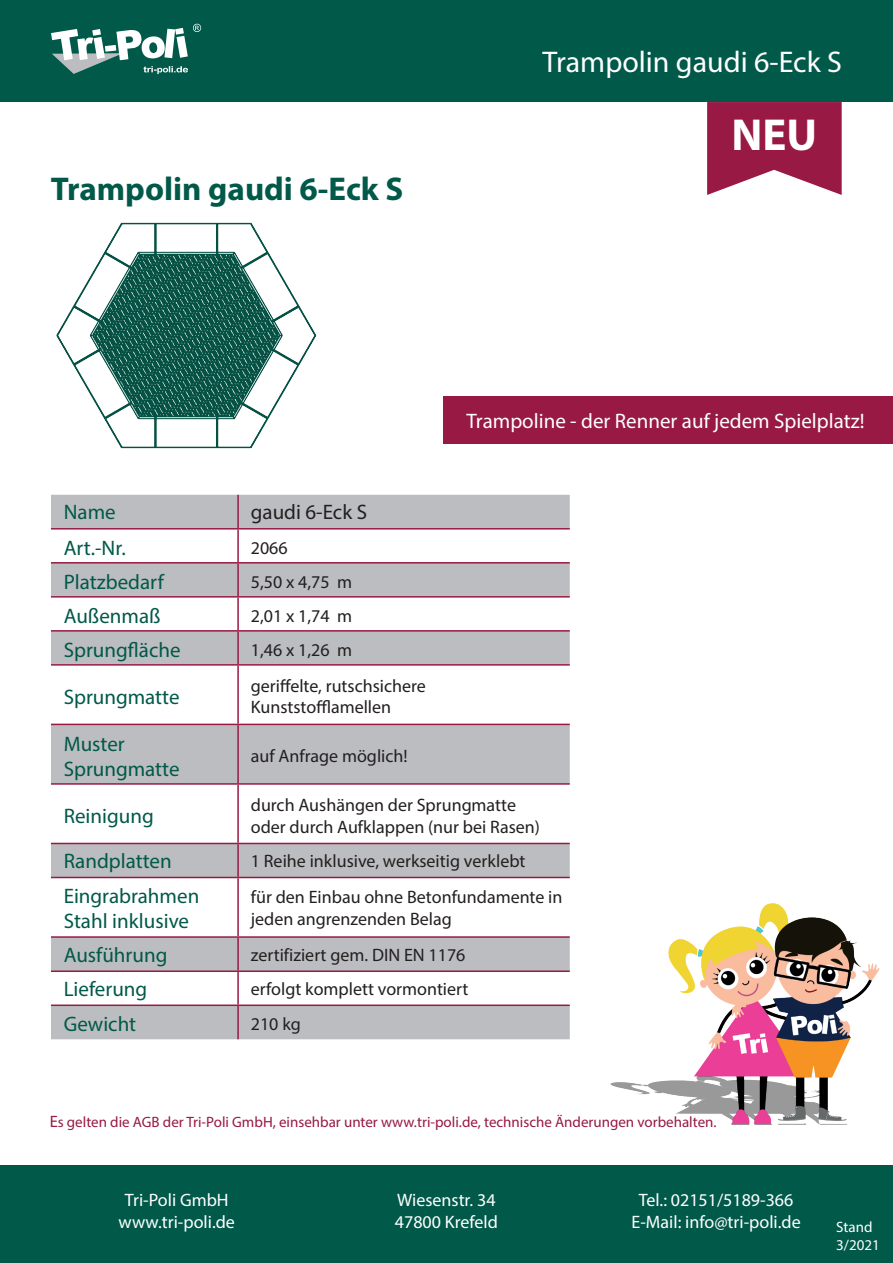
<style>
.page{position:relative;width:893px;height:1263px;background:#fff}
.page>*{position:absolute;margin:0;border:0;box-sizing:border-box;transform-origin:0 0}
.t1{font:700 45px "Myriad Pro";color:#fff}
.t2{font:700 33px "Myriad Pro";color:#005949}
.t3{font:30px "Myriad Pro";color:#fff}
.t4{font:21px/25.2px "Myriad Pro";color:#005949}
.t5{font:21px "Myriad Pro";color:#fff}
.t6{font:21px "Myriad Pro";color:#231f20}
.t7{font:18px/21.6px "Myriad Pro";color:#231f20}
.t8{font:18px/21.6px "Myriad Pro";color:#fff;text-align:center}
.t9{font:15px "Myriad Pro";color:#981943}
.t10{font:15px/18px "Myriad Pro";color:#fff}
.s1{font-size:16.5px}
</style>
<div class="page">
<div style="left:0;top:0;width:893px;height:102px;background:#005949"></div>
<div style="left:0;top:1165px;width:893px;height:98px;background:#005949"></div>
<svg style="left:51px;top:24px;width:150px;height:50px"></svg>
<div style="left:443px;top:396px;width:450px;height:47px;background:#981943"></div>
<svg style="left:51px;top:495px;width:519px;height:544px;fill:#bcbdc0"></svg>
<svg style="left:51px;top:529px;width:519px;height:195px"></svg>
<svg style="left:51px;top:785px;width:519px;height:58px"></svg>
<div style="left:51px;top:938px;width:519px;height:32px;background:#bcbdc0"></div>
<hr style="left:237px;top:495px;width:2px;height:33px;background:#981943">
<hr style="left:51px;top:528px;width:187px;height:1px;background:#981943">
<hr style="left:238px;top:528px;width:332px;height:1px;background:#981943">
<hr style="left:237px;top:529px;width:2px;height:33px;background:#981943">
<hr style="left:51px;top:562px;width:187px;height:1px;background:#981943">
<hr style="left:238px;top:562px;width:332px;height:1px;background:#981943">
<hr style="left:237px;top:563px;width:2px;height:33px;background:#981943">
<hr style="left:51px;top:596px;width:187px;height:2px;background:#981943">
<hr style="left:238px;top:596px;width:332px;height:2px;background:#981943">
<hr style="left:237px;top:598px;width:2px;height:32px;background:#981943">
<hr style="left:51px;top:630px;width:187px;height:2px;background:#981943">
<hr style="left:238px;top:630px;width:332px;height:2px;background:#981943">
<hr style="left:237px;top:632px;width:2px;height:32px;background:#981943">
<hr style="left:51px;top:664px;width:187px;height:2px;background:#981943">
<hr style="left:238px;top:664px;width:332px;height:2px;background:#981943">
<hr style="left:237px;top:666px;width:2px;height:58px;background:#981943">
<hr style="left:51px;top:724px;width:187px;height:1px;background:#981943">
<hr style="left:238px;top:724px;width:332px;height:1px;background:#981943">
<hr style="left:237px;top:725px;width:2px;height:58px;background:#981943">
<hr style="left:51px;top:783px;width:187px;height:2px;background:#981943">
<hr style="left:238px;top:783px;width:332px;height:2px;background:#981943">
<hr style="left:237px;top:785px;width:2px;height:58px;background:#981943">
<hr style="left:51px;top:843px;width:187px;height:1px;background:#981943">
<hr style="left:238px;top:843px;width:332px;height:1px;background:#981943">
<hr style="left:237px;top:844px;width:2px;height:33px;background:#981943">
<hr style="left:51px;top:877px;width:187px;height:1px;background:#981943">
<hr style="left:238px;top:877px;width:332px;height:1px;background:#981943">
<hr style="left:237px;top:878px;width:2px;height:58px;background:#981943">
<hr style="left:51px;top:936px;width:187px;height:2px;background:#981943">
<hr style="left:238px;top:936px;width:332px;height:2px;background:#981943">
<hr style="left:237px;top:938px;width:2px;height:32px;background:#981943">
<hr style="left:51px;top:970px;width:187px;height:2px;background:#981943">
<hr style="left:238px;top:970px;width:332px;height:2px;background:#981943">
<hr style="left:237px;top:972px;width:2px;height:32px;background:#981943">
<hr style="left:51px;top:1004px;width:187px;height:2px;background:#981943">
<hr style="left:238px;top:1004px;width:332px;height:2px;background:#981943">
<hr style="left:237px;top:1006px;width:2px;height:33px;background:#981943">
<img style="left:610px;top:903px;width:270px;height:222px">
<img style="left:56px;top:222px;width:261px;height:227px">
<svg style="left:707px;top:102px;width:135px;height:93px;background:#a6385d"></svg>
<h3 class="t3" style="left:543px;top:43px;width:301px">Trampolin gaudi 6-Eck S</h3>
<h2 class="t2" style="left:51px;top:167px;width:354px">Trampolin gaudi 6-Eck S</h2>
<h1 class="t1" style="left:731px;top:105px;width:87px">NEU</h1>
<p class="t4" style="left:64px;top:499px;width:53px">Name</p>
<p class="t6" style="left:251px;top:499px;width:118px">gaudi 6-Eck S</p>
<p class="t4" style="left:64px;top:535px;width:63px">Art.-Nr.</p>
<p class="t7" style="left:251px;top:537px;width:38px">2066</p>
<p class="t4" style="left:64px;top:569px;width:102px">Platzbedarf</p>
<p class="t7" style="left:251px;top:571px;width:103px">5,50 x 4,75 m</p>
<p class="t4" style="left:64px;top:603px;width:98px">Außenmaß</p>
<p class="t7" style="left:251px;top:605px;width:103px">2,01 x 1,74 m</p>
<p class="t4" style="left:64px;top:637px;width:118px">Sprungfläche</p>
<p class="t7" style="left:251px;top:639px;width:103px">1,46 x 1,26 m</p>
<p class="t4" style="left:64px;top:684px;width:117px">Sprungmatte</p>
<p class="t7" style="left:251px;top:675px;width:177px">geriffelte, rutschsichere<br>Kunststofflamellen</p>
<p class="t4" style="left:64px;top:731px;width:117px">Muster<br>Sprungmatte</p>
<p class="t7" style="left:251px;top:745px;width:158px">auf Anfrage möglich!</p>
<p class="t5" style="left:466px;top:407px;width:400px">Trampoline - der Renner auf jedem Spielplatz!</p>
<p class="t4" style="left:64px;top:803px;width:92px">Reinigung</p>
<p class="t7" style="left:251px;top:794px;width:291px">durch Aushängen der Sprungmatte oder durch Aufklappen (nur bei Rasen)</p>
<p class="t4" style="left:64px;top:848px;width:110px">Randplatten</p>
<p class="t7" style="left:251px;top:850px;width:276px">1 Reihe inklusive, werkseitig verklebt</p>
<p class="t4" style="left:64px;top:882px;width:137px">Eingrabrahmen<br>Stahl inklusive</p>
<p class="t7" style="left:251px;top:886px;width:313px">für den Einbau ohne Betonfundamente in jeden angrenzenden Belag</p>
<p class="t4" style="left:64px;top:942px;width:105px">Ausführung</p>
<p class="t7" style="left:251px;top:944px;width:216px">zertifiziert gem. DIN EN 1176</p>
<p class="t4" style="left:64px;top:976px;width:85px">Lieferung</p>
<p class="t7" style="left:251px;top:978px;width:219px">erfolgt komplett vormontiert</p>
<p class="t4" style="left:64px;top:1011px;width:74px">Gewicht</p>
<p class="t7" style="left:251px;top:1013px;width:52px">210 kg</p>
<p class="t9" style="left:50px;top:1112px;width:668px"><span class="s1">E</span>s gelten die AGB der Tri-Poli GmbH, einsehbar unter www.tri-poli.de, technische Änderungen vorbehalten.</p>
<p class="t8" style="left:119px;top:1189px;width:118px">Tri-Poli GmbH www.tri-poli.de</p>
<p class="t8" style="left:395px;top:1189px;width:105px;text-align:left">Wiesenstr. 34<br>47800 Krefeld</p>
<p class="t8" style="left:632px;top:1189px;width:171px">Tel.: 02151/5189-366<br>E-Mail: info@tri-poli.de</p>
<p class="t10" style="left:836px;top:1217px;width:45px">Stand<br>3/2021</p>
</div>
